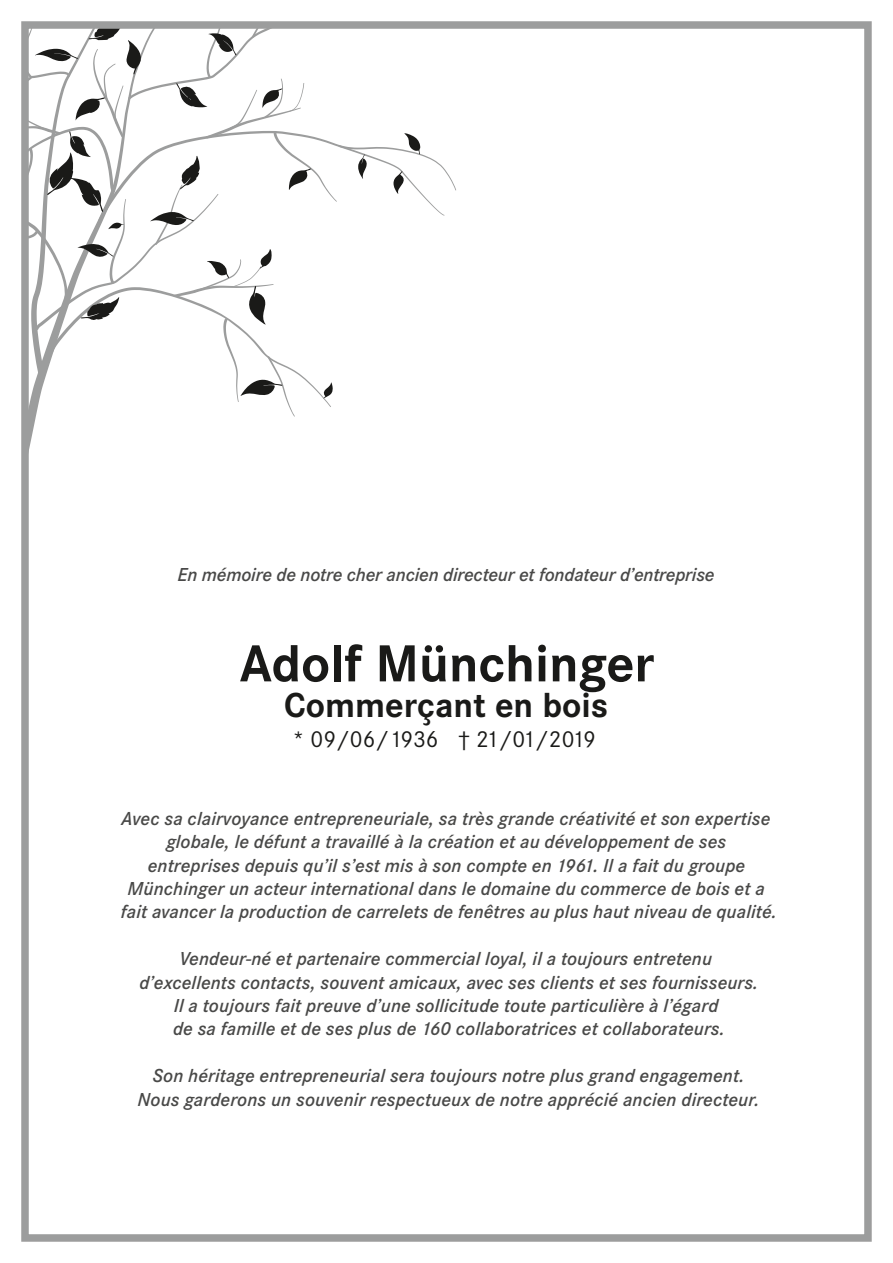
<style>
.page{position:relative;width:893px;height:1263px;background:#fff}
.page>*{position:absolute;margin:0;border:0;box-sizing:border-box;transform-origin:0 0}
.t1{font:700 54px "Corporate S";color:#1a1a18}
.t2{font:700 36px "Corporate S";color:#1a1a18}
.t3{font:24px "Corporate S";letter-spacing:-.035em;color:#1a1a18}
.t4{font:italic 600 19.5px/23.4px "Corporate S";letter-spacing:.005em;color:#494948;text-align:center}
</style>
<div class="page">
<svg style="left:30px;top:30px;width:426px;height:387px"></svg>
<div style="left:21px;top:21px;width:851px;height:1221px;border:8px solid #9c9d9d"></div>
<p class="t4" style="left:178px;top:562px;width:538px">En mémoire de notre cher ancien directeur et fondateur d’entreprise</p>
<h1 class="t1" style="left:240px;top:632px;width:417px">Adolf Münchinger</h1>
<h2 class="t2" style="left:284px;top:685px;width:325px">Commerçant en bois</h2>
<p class="t3" style="left:293px;top:726px;width:305px">* 09/06/1936 † 21/01/2019</p>
<p class="t4" style="left:121px;top:807px;width:657px">Avec sa clairvoyance entrepreneuriale, sa très grande créativité et son expertise globale, le défunt a travaillé à la création et au développement de ses entreprises depuis qu’il s’est mis à son compte en 1961. Il a fait du groupe Münchinger un acteur international dans le domaine du commerce de bois et a fait avancer la production de carrelets de fenêtres au plus haut niveau de qualité.</p>
<p class="t4" style="left:139px;top:947px;width:620px">Vendeur-né et partenaire commercial loyal, il a toujours entretenu d’excellents contacts, souvent amicaux, avec ses clients et ses fournisseurs.<br>Il a toujours fait preuve d’une sollicitude toute particulière à l’égard<br>de sa famille et de ses plus de 160 collaboratrices et collaborateurs.</p>
<p class="t4" style="left:138px;top:1064px;width:623px">Son héritage entrepreneurial sera toujours notre plus grand engagement.<br>Nous garderons un souvenir respectueux de notre apprécié ancien directeur.</p>
</div>
